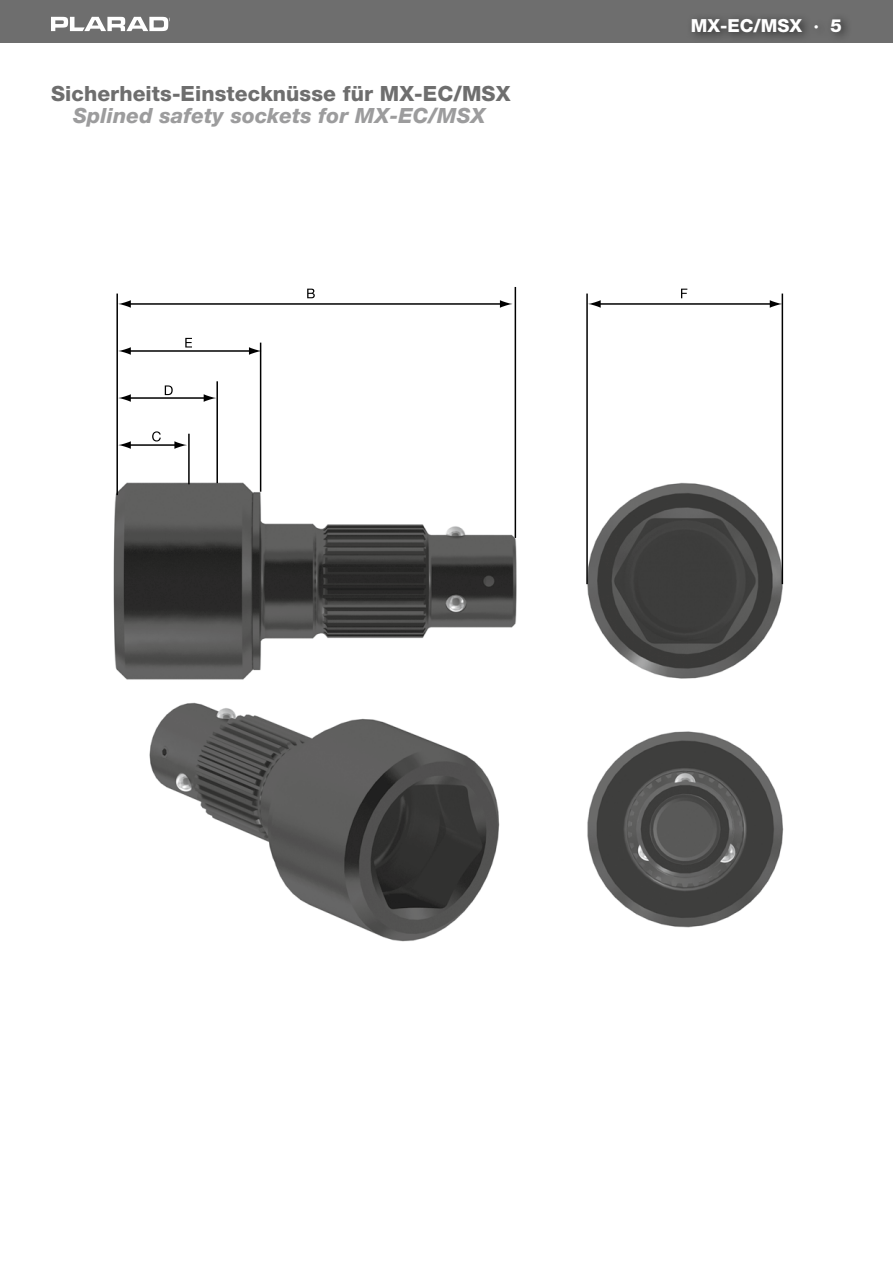
<style>
.page{position:relative;width:893px;height:1263px;background:#fff}
.page>*{position:absolute;margin:0;border:0;box-sizing:border-box;transform-origin:0 0}
.t1{font:800 21px "Helvetica Neue";letter-spacing:.005em;color:#6e6e6e}
.t2{font:italic 800 21px "Helvetica Neue";letter-spacing:.005em;color:#9c9c9d}
.t3{font:800 18px "Helvetica Neue";color:#fff}
</style>
<div class="page">
<div style="left:0;top:0;width:893px;height:43px;background:#6e6e6e"></div>
<div style="left:686px;top:12px;width:167px;height:32px;background:#000;opacity:.6"></div>
<svg style="left:51px;top:17px;width:117px;height:14px"></svg>
<img style="left:113px;top:404px;width:671px;height:538px">
<hr style="left:116px;top:294px;width:2px;height:201px;background:#000">
<hr style="left:515px;top:287px;width:1px;height:251px;background:#000">
<hr style="left:188px;top:434px;width:2px;height:50px;background:#000">
<hr style="left:216px;top:381px;width:2px;height:102px;background:#000">
<hr style="left:260px;top:343px;width:1px;height:149px;background:#000">
<hr style="left:128px;top:444px;width:49px;height:2px;background:#000">
<svg style="left:118px;top:441px;width:13px;height:8px"></svg>
<svg style="left:174px;top:441px;width:13px;height:8px"></svg>
<hr style="left:128px;top:397px;width:78px;height:2px;background:#000">
<svg style="left:118px;top:394px;width:13px;height:8px"></svg>
<svg style="left:204px;top:394px;width:12px;height:8px"></svg>
<hr style="left:128px;top:350px;width:123px;height:2px;background:#000">
<svg style="left:118px;top:347px;width:13px;height:8px"></svg>
<svg style="left:249px;top:347px;width:13px;height:8px"></svg>
<hr style="left:128px;top:303px;width:374px;height:2px;background:#000">
<svg style="left:118px;top:300px;width:13px;height:8px"></svg>
<svg style="left:500px;top:300px;width:13px;height:8px"></svg>
<svg style="left:307px;top:289px;width:8px;height:9px"></svg>
<hr style="left:586px;top:294px;width:2px;height:290px;background:#000">
<hr style="left:782px;top:294px;width:1px;height:290px;background:#000">
<hr style="left:598px;top:303px;width:174px;height:2px;background:#000">
<svg style="left:588px;top:300px;width:13px;height:8px"></svg>
<svg style="left:770px;top:300px;width:12px;height:8px"></svg>
<svg style="left:681px;top:289px;width:6px;height:9px"></svg>
<svg style="left:185px;top:338px;width:7px;height:9px"></svg>
<svg style="left:152px;top:431px;width:9px;height:10px"></svg>
<svg style="left:165px;top:385px;width:8px;height:10px"></svg>
<p class="t1" style="left:51px;top:81px;width:461px">Sicherheits-Einstecknüsse für MX-EC/MSX</p>
<p class="t2" style="left:73px;top:103px;width:414px">Splined safety sockets for MX-EC/MSX</p>
<p class="t3" style="left:691px;top:14px;width:153px">MX-EC/MSX · 5</p>
</div>
